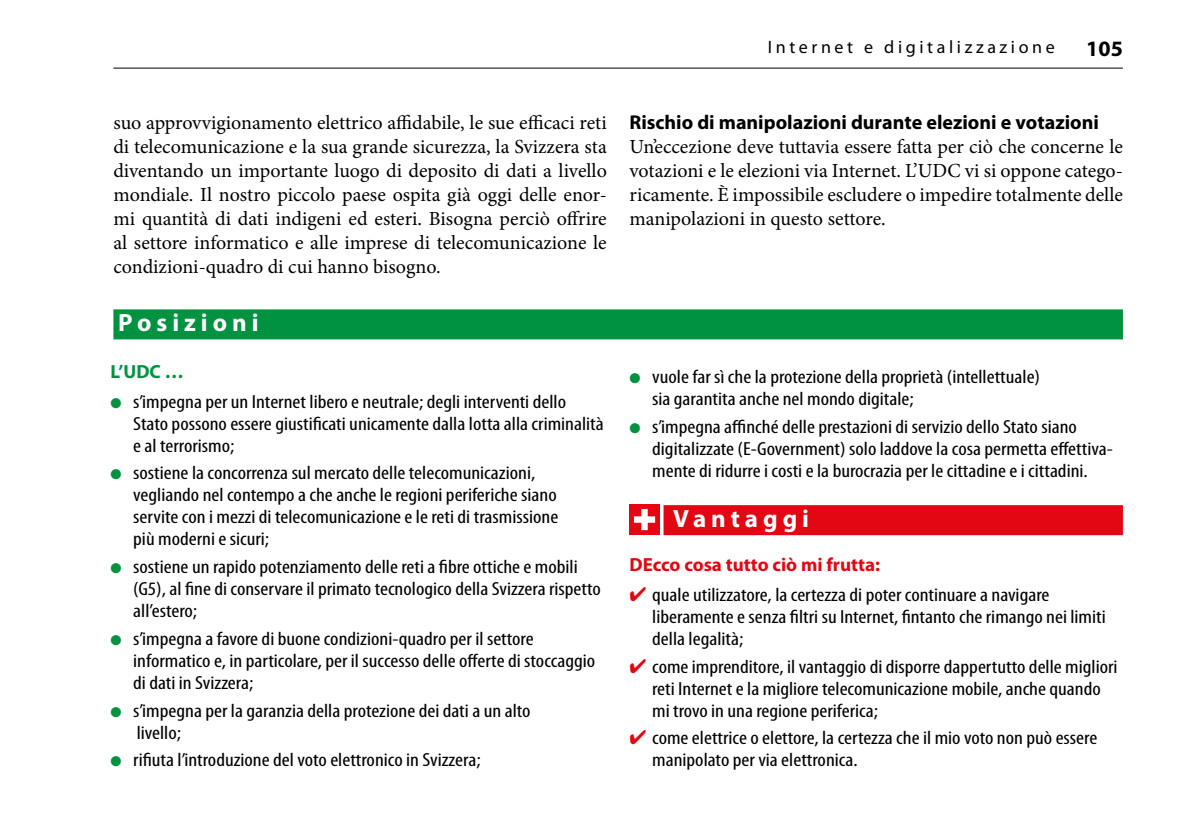
<style>
.page{position:relative;width:1191px;height:840px;background:#fff}
.page>*{position:absolute;margin:0;border:0;box-sizing:border-box;transform-origin:0 0}
.t1{font:700 25px "Myriad Pro";letter-spacing:.2em;color:#fff}
.t2{font:700 22px "Myriad Pro";color:#000}
.t3{font:20px/24px "Minion Pro";color:#000;text-align:justify}
._01_zwischentitel{font:700 20px "Myriad Pro";color:#000}
.t4{font:condensed 19px/22px "Myriad Pro";color:#000;scale:1.15 1}
.t5{font:700 19px "Myriad Pro";color:#e30613}
.t6{font:700 19px "Myriad Pro";color:#009240}
.t7{font:18px "Myriad Pro";letter-spacing:.2em;color:#000}
.s1{color:#009240}
.s2{color:#e30613}
</style>
<div class="page">
<hr style="left:113px;top:68px;width:1010px;height:1px;background:#000">
<div style="left:113px;top:309px;width:1010px;height:30px;background:#009240"></div>
<div style="left:663px;top:505px;width:460px;height:30px;background:#e30613"></div>
<div style="left:629px;top:504px;width:30px;height:30px;background:#e30613"></div>
<svg style="left:634px;top:509px;width:21px;height:21px"></svg>
<p class="t7" style="left:768px;top:36px;width:288px">Internet e digitalizzazione</p>
<p class="t2" style="left:1086px;top:34px;width:38px">105</p>
<p class="t3" style="left:113px;top:110px;width:495px">suo approvvigionamento elettrico affidabile, le sue efficaci reti di telecomunicazione e la sua grande sicurezza, la Svizzera sta diventando un importante luogo di deposito di dati a livello mondiale. Il nostro piccolo paese ospita già oggi delle enor&shy;mi quantità di dati indigeni ed esteri. Bisogna perciò offrire al settore informatico e alle imprese di telecomunicazione le condizioni-quadro di cui hanno bisogno.</p>
<p class="_01_zwischentitel" style="left:629px;top:109px;width:471px">Rischio di manipolazioni durante elezioni e votazioni</p>
<p class="t3" style="left:629px;top:134px;width:495px">Un’eccezione deve tuttavia essere fatta per ciò che concerne le votazioni e le elezioni via Internet. L’UDC vi si oppone catego&shy;ricamente. È impossibile escludere o impedire totalmente delle manipolazioni in questo settore.</p>
<p class="t1" style="left:118px;top:306px;width:142px">Posizioni</p>
<p class="t6" style="left:111px;top:358px;width:75px">L’UDC …</p>
<p class="t4" style="left:133px;top:390px;width:411px;text-indent:-23px"><span class="s1">●</span> s’impegna per un Internet libero e neutrale; degli interventi dello<br>Stato possono essere giustificati unicamente dalla lotta alla criminalità e al terrorismo;</p>
<p class="t4" style="left:133px;top:461px;width:371px;text-indent:-23px"><span class="s1">●</span> sostiene la concorrenza sul mercato delle telecomunicazioni, vegliando nel contempo a che anche le regioni periferiche siano servite con i mezzi di telecomunicazione e le reti di trasmissione più moderni e sicuri;</p>
<p class="t4" style="left:133px;top:555px;width:408px;text-indent:-23px"><span class="s1">●</span> sostiene un rapido potenziamento delle reti a fibre ottiche e mobili (G5), al fine di conservare il primato tecnologico della Svizzera rispetto all’estero;</p>
<p class="t4" style="left:133px;top:627px;width:403px;text-indent:-23px"><span class="s1">●</span> s’impegna a favore di buone condizioni-quadro per il settore informatico e, in particolare, per il successo delle offerte di stoccaggio di dati in Svizzera;</p>
<p class="t4" style="left:137px;top:698px;width:344px;text-indent:-26px"><span class="s1">●</span> s’impegna per la garanzia della protezione dei dati a un alto livello;</p>
<p class="t4" style="left:111px;top:748px;width:323px"><span class="s1">●</span> rifiuta l’introduzione del voto elettronico in Svizzera;</p>
<p class="t4" style="left:652px;top:365px;width:339px;text-indent:-23px"><span class="s1">●</span> vuole far sì che la protezione della proprietà (intellettuale) sia garantita anche nel mondo digitale;</p>
<p class="t4" style="left:652px;top:415px;width:402px;text-indent:-23px"><span class="s1">●</span> s’impegna affinché delle prestazioni di servizio dello Stato siano digitalizzate (E-Government) solo laddove la cosa permetta effettiva&shy;mente di ridurre i costi e la burocrazia per le cittadine e i cittadini.</p>
<p class="t1" style="left:673px;top:501px;width:137px">Vantaggi</p>
<p class="t5" style="left:629px;top:551px;width:252px">DEcco cosa tutto ciò mi frutta:</p>
<p class="t4" style="left:652px;top:583px;width:396px;text-indent:-23px"><span class="s2">✔</span> quale utilizzatore, la certezza di poter continuare a navigare liberamente e senza filtri su Internet, fintanto che rimango nei limiti della legalità;</p>
<p class="t4" style="left:652px;top:654px;width:406px;text-indent:-23px"><span class="s2">✔</span> come imprenditore, il vantaggio di disporre dappertutto delle migliori reti Internet e la migliore telecomunicazione mobile, anche quando mi trovo in una regione periferica;</p>
<p class="t4" style="left:652px;top:726px;width:388px;text-indent:-23px"><span class="s2">✔</span> come elettrice o elettore, la certezza che il mio voto non può essere manipolato per via elettronica.</p>
</div>
